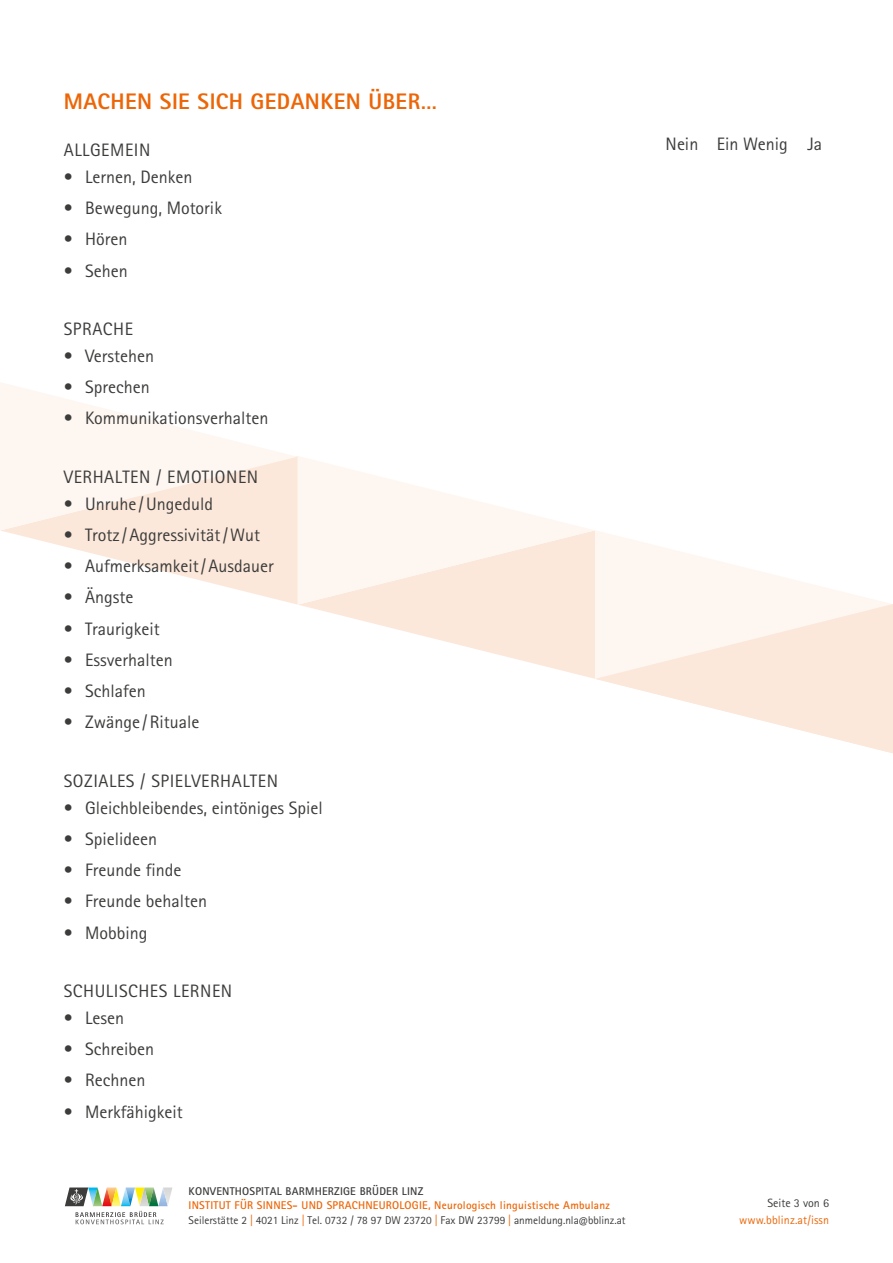
<style>
.page{position:relative;width:893px;height:1263px;background:#fff}
.page>*{position:absolute;margin:0;border:0;box-sizing:border-box;transform-origin:0 0}
.t1{font:800 22.5px "Rotis Sans Serif Pro";letter-spacing:.02em;color:#ec6608}
.t2{font:18px "Rotis Sans Serif Pro";color:#3c3c3b}
.t3{font:18px "Rotis Sans Serif Pro";letter-spacing:.03em;color:#3c3c3b}
.t4{font:12px "Rotis Sans Serif Pro";letter-spacing:.01em;color:#ec6608}
.t5{font:12px "Rotis Sans Serif Pro";color:#3c3c3b}
.t6{font:11.25px/14.9px "Rotis Sans Serif Pro";color:#3c3c3b}
.t7{font:700 11.25px "Rotis Sans Serif Pro";letter-spacing:.02em;color:#3c3c3b}
.s1{font-weight:700;color:#ec6608}
.s2{color:#ec6608}
</style>
<div class="page">
<svg style="left:0;top:382px;width:893px;height:371px"></svg>
<svg style="left:65px;top:1187px;width:107px;height:37px"></svg>
<p class="t1" style="left:64px;top:87px;width:375px">MACHEN SIE SICH GEDANKEN ÜBER…</p>
<p class="t3" style="left:64px;top:139px;width:88px">ALLGEMEIN</p>
<p class="t2" style="left:666px;top:133px;width:158px">Nein Ein Wenig Ja</p>
<p class="t2" style="left:64px;top:166px;width:130px">• Lernen, Denken</p>
<p class="t2" style="left:64px;top:197px;width:160px">• Bewegung, Motorik</p>
<p class="t2" style="left:64px;top:229px;width:65px">• Hören</p>
<p class="t2" style="left:64px;top:260px;width:65px">• Sehen</p>
<p class="t3" style="left:64px;top:318px;width:71px">SPRACHE</p>
<p class="t2" style="left:64px;top:345px;width:92px">• Verstehen</p>
<p class="t2" style="left:64px;top:376px;width:87px">• Sprechen</p>
<p class="t2" style="left:64px;top:408px;width:206px">• Kommunikationsverhalten</p>
<p class="t3" style="left:64px;top:466px;width:196px">VERHALTEN / EMOTIONEN</p>
<p class="t2" style="left:64px;top:493px;width:151px">• Unruhe /Ungeduld</p>
<p class="t2" style="left:64px;top:524px;width:198px">• Trotz /Aggressivität/Wut</p>
<p class="t2" style="left:64px;top:555px;width:212px">• Aufmerksamkeit/Ausdauer</p>
<p class="t2" style="left:64px;top:587px;width:71px">• Ängste</p>
<p class="t2" style="left:64px;top:618px;width:97px">• Traurigkeit</p>
<p class="t2" style="left:64px;top:649px;width:110px">• Essverhalten</p>
<p class="t2" style="left:64px;top:680px;width:83px">• Schlafen</p>
<p class="t2" style="left:64px;top:712px;width:137px">• Zwänge /Rituale</p>
<p class="t3" style="left:64px;top:770px;width:216px">SOZIALES / SPIELVERHALTEN</p>
<p class="t2" style="left:64px;top:797px;width:261px">• Gleichbleibendes, eintöniges Spiel</p>
<p class="t2" style="left:64px;top:828px;width:95px">• Spielideen</p>
<p class="t2" style="left:64px;top:859px;width:119px">• Freunde finde</p>
<p class="t2" style="left:64px;top:891px;width:145px">• Freunde behalten</p>
<p class="t2" style="left:64px;top:922px;width:85px">• Mobbing</p>
<p class="t3" style="left:64px;top:980px;width:170px">SCHULISCHES LERNEN</p>
<p class="t2" style="left:64px;top:1007px;width:62px">• Lesen</p>
<p class="t2" style="left:64px;top:1038px;width:92px">• Schreiben</p>
<p class="t2" style="left:64px;top:1070px;width:83px">• Rechnen</p>
<p class="t2" style="left:64px;top:1101px;width:120px">• Merkfähigkeit</p>
<p class="t7" style="left:189px;top:1184px;width:236px">KONVENTHOSPITAL BARMHERZIGE BRÜDER LINZ</p>
<p class="t6" style="left:189px;top:1198px;width:439px"><span class="s1">INSTITUT FÜR SINNES- UND SPRACHNEUROLOGIE, Neurologisch linguistische Ambulanz<br></span>Seilerstätte 2 <span class="s2">|</span> 4021 Linz <span class="s2">|</span> Tel. 0732 / 78 97 DW 23720 <span class="s2">|</span> Fax DW 23799 <span class="s2">|</span> anmeldung.nla@bblinz.at</p>
<p class="t5" style="left:767px;top:1196px;width:63px">Seite 3 von 6</p>
<p class="t4" style="left:739px;top:1213px;width:92px">www.bblinz.at/issn</p>
</div>
